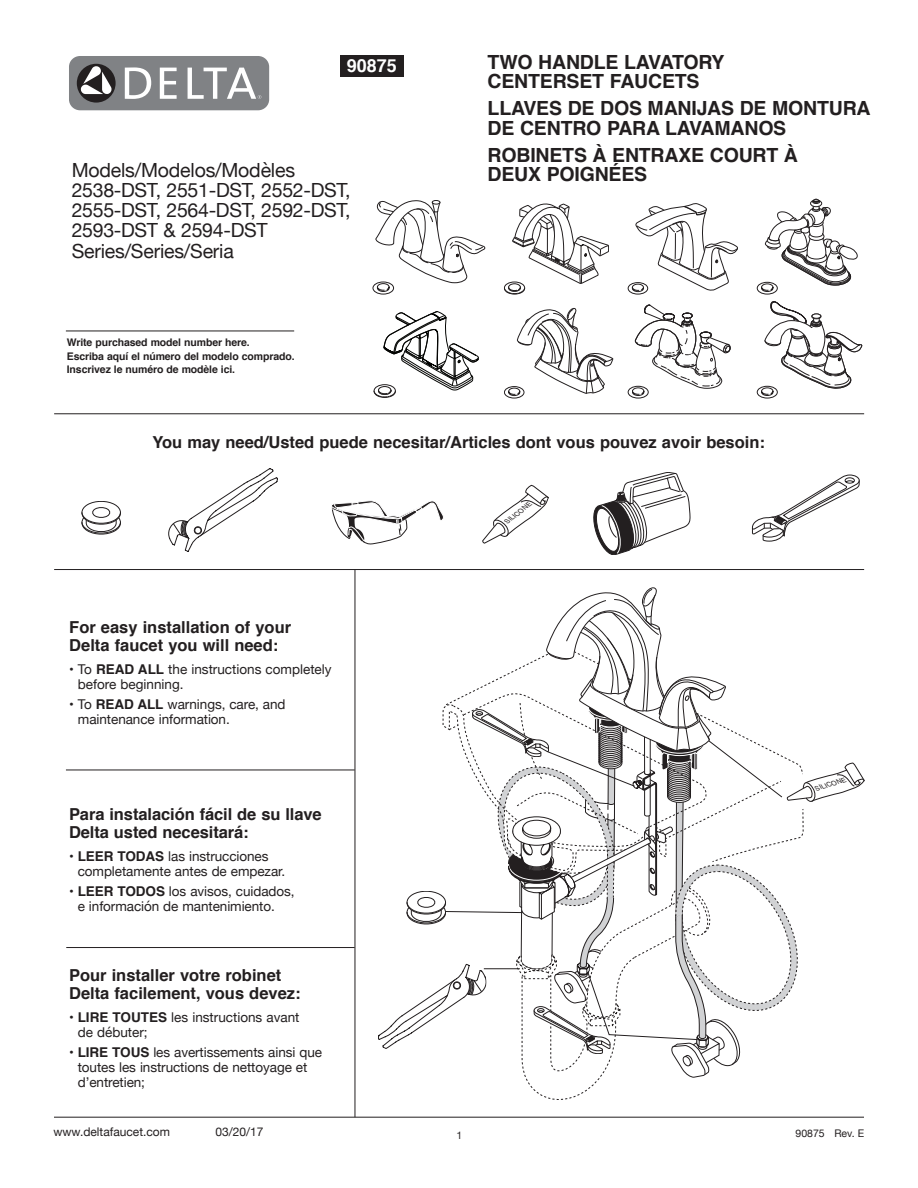
<style>
.page{position:relative;width:918px;height:1188px;background:#fff}
.page>*{position:absolute;margin:0;border:0;box-sizing:border-box;transform-origin:0 0}
.t1{font:700 19.5px/19.5px "Helvetica";letter-spacing:-.01em;color:#231f20}
.t2{font:19.5px/20.2px "Helvetica Neue";letter-spacing:-.015em;color:#231f20}
.t3{font:700 18px "Helvetica";color:#fff}
.t4{font:700 16.5px/18px "Helvetica";color:#231f20}
.t5{font:13.5px/15px "Helvetica Neue";letter-spacing:-.005em;color:#231f20}
.t6{font:12px "Helvetica Neue";color:#231f20}
.t7{font:700 10.5px/13.5px "Helvetica";letter-spacing:-.01em;color:#231f20}
.t8{font:10.5px "Helvetica Neue";color:#231f20}
.t9{font:italic 6.75px "Helvetica";color:#231f20}
.s1{font-family:"Helvetica";font-weight:700}
</style>
<div class="page">
<div style="left:69px;top:56px;width:200px;height:54px;background:#808285;border-radius:11px"></div>
<div style="left:77px;top:64px;width:39px;height:39px;background:#231f20;border-radius:50%"></div>
<svg style="left:125px;top:67px;width:26px;height:32px"></svg>
<svg style="left:160px;top:68px;width:17px;height:31px"></svg>
<svg style="left:188px;top:68px;width:73px;height:31px"></svg>
<svg style="left:80px;top:66px;width:32px;height:29px"></svg>
<hr style="left:355px;top:570px;width:1px;height:547px;background:#231f20">
<hr style="left:54px;top:413px;width:810px;height:1px;background:#231f20">
<hr style="left:66px;top:770px;width:289px;height:1px;background:#231f20">
<hr style="left:66px;top:947px;width:289px;height:1px;background:#231f20">
<hr style="left:54px;top:569px;width:810px;height:1px;background:#231f20">
<hr style="left:54px;top:1117px;width:810px;height:1px;background:#231f20">
<svg style="left:374px;top:311px;width:105px;height:87px"></svg>
<div style="left:340px;top:55px;width:64px;height:22px;background:#231f20"></div>
<svg style="left:482px;top:484px;width:67px;height:60px"></svg>
<svg style="left:751px;top:474px;width:109px;height:68px"></svg>
<svg style="left:331px;top:501px;width:113px;height:43px"></svg>
<svg style="left:594px;top:472px;width:96px;height:83px"></svg>
<svg style="left:82px;top:501px;width:39px;height:33px"></svg>
<svg style="left:168px;top:468px;width:110px;height:84px"></svg>
<svg style="left:378px;top:588px;width:487px;height:512px"></svg>
<hr style="left:66px;top:331px;width:228px;height:1px;background:#231f20">
<div style="left:373px;top:282px;width:21px;height:12px;border:1px solid #231f20;border-radius:50%"></div>
<svg style="left:375px;top:200px;width:110px;height:94px"></svg>
<div style="left:504px;top:386px;width:20px;height:12px;border:1px solid #231f20;border-radius:50%"></div>
<svg style="left:508px;top:308px;width:105px;height:88px"></svg>
<svg style="left:504px;top:204px;width:105px;height:90px"></svg>
<div style="left:757px;top:282px;width:21px;height:12px;border:1px solid #231f20;border-radius:50%"></div>
<svg style="left:761px;top:199px;width:97px;height:93px"></svg>
<div style="left:628px;top:386px;width:21px;height:12px;border:1px solid #231f20;border-radius:50%"></div>
<svg style="left:632px;top:305px;width:99px;height:91px"></svg>
<div style="left:757px;top:386px;width:21px;height:12px;border:1px solid #231f20;border-radius:50%"></div>
<svg style="left:761px;top:301px;width:101px;height:95px"></svg>
<div style="left:628px;top:282px;width:20px;height:12px;border:1px solid #231f20;border-radius:50%"></div>
<svg style="left:632px;top:203px;width:106px;height:89px"></svg>
<h2 class="t3" style="left:347px;top:51px;width:52px">90875</h2>
<h1 class="t1" style="left:488px;top:52px;width:239px">TWO HANDLE LAVATORY<br>CENTERSET FAUCETS</h1>
<h1 class="t1" style="left:488px;top:99px;width:385px">LLAVES DE DOS MANIJAS DE MONTURA<br>DE CENTRO PARA LAVAMANOS</h1>
<h1 class="t1" style="left:488px;top:145px;width:312px">ROBINETS À ENTRAXE COURT À<br>DEUX POIGNÉES</h1>
<h1 class="t2" style="left:72px;top:161px;width:281px">Models/Modelos/Modèles<br>2538-DST, 2551-DST, 2552-DST,<br>2555-DST, 2564-DST, 2592-DST,<br>2593-DST &amp; 2594-DST<br>Series/Series/Seria</h1>
<p class="t7" style="left:67px;top:336px;width:229px">Write purchased model number here.<br>Escriba aquí el número del modelo comprado.<br>Inscrivez le numéro de modèle ici.</p>
<p class="t4" style="left:152px;top:433px;width:614px">You may need/Usted puede necesitar/Articles dont vous pouvez avoir besoin:</p>
<p class="t4" style="left:69px;top:618px;width:223px">For easy installation of your<br>Delta faucet you will need:</p>
<p class="t5" style="left:78px;top:663px;width:255px;text-indent:-9px">• To <span class="s1">READ ALL</span> the instructions completely before beginning.</p>
<p class="t5" style="left:78px;top:698px;width:209px;text-indent:-9px">• To <span class="s1">READ ALL</span> warnings, care, and maintenance information.</p>
<p class="t4" style="left:69px;top:805px;width:254px">Para instalación fácil de su llave<br>Delta usted necesitará:</p>
<p class="t5" style="left:78px;top:849px;width:209px;text-indent:-9px">• <span class="s1">LEER TODAS</span> las instrucciones completamente antes de empezar.</p>
<p class="t5" style="left:78px;top:885px;width:218px;text-indent:-9px">• <span class="s1">LEER TODOS</span> los avisos, cuidados, e información de mantenimiento.</p>
<p class="t4" style="left:69px;top:966px;width:233px">Pour installer votre robinet<br>Delta facilement, vous devez:</p>
<p class="t5" style="left:78px;top:1010px;width:223px;text-indent:-9px">• <span class="s1">LIRE TOUTES</span> les instructions avant de débuter;</p>
<p class="t5" style="left:78px;top:1046px;width:246px;text-indent:-9px">• <span class="s1">LIRE TOUS</span> les avertissements ainsi que toutes les instructions de nettoyage et d’entretien;</p>
<p class="t6" style="left:53px;top:1123px;width:118px">www.deltafaucet.com</p>
<p class="t6" style="left:215px;top:1123px;width:50px">03/20/17</p>
<p class="t9" style="left:503px;top:518px;width:33px;rotate:-38deg">SILICONE</p>
<p class="t9" style="left:814px;top:783px;width:33px;rotate:-17deg">SILICONE</p>
<p class="t8" style="left:457px;top:1128px;width:7px">1</p>
<p class="t8" style="left:796px;top:1126px;width:70px">90875 Rev. E</p>
</div>
